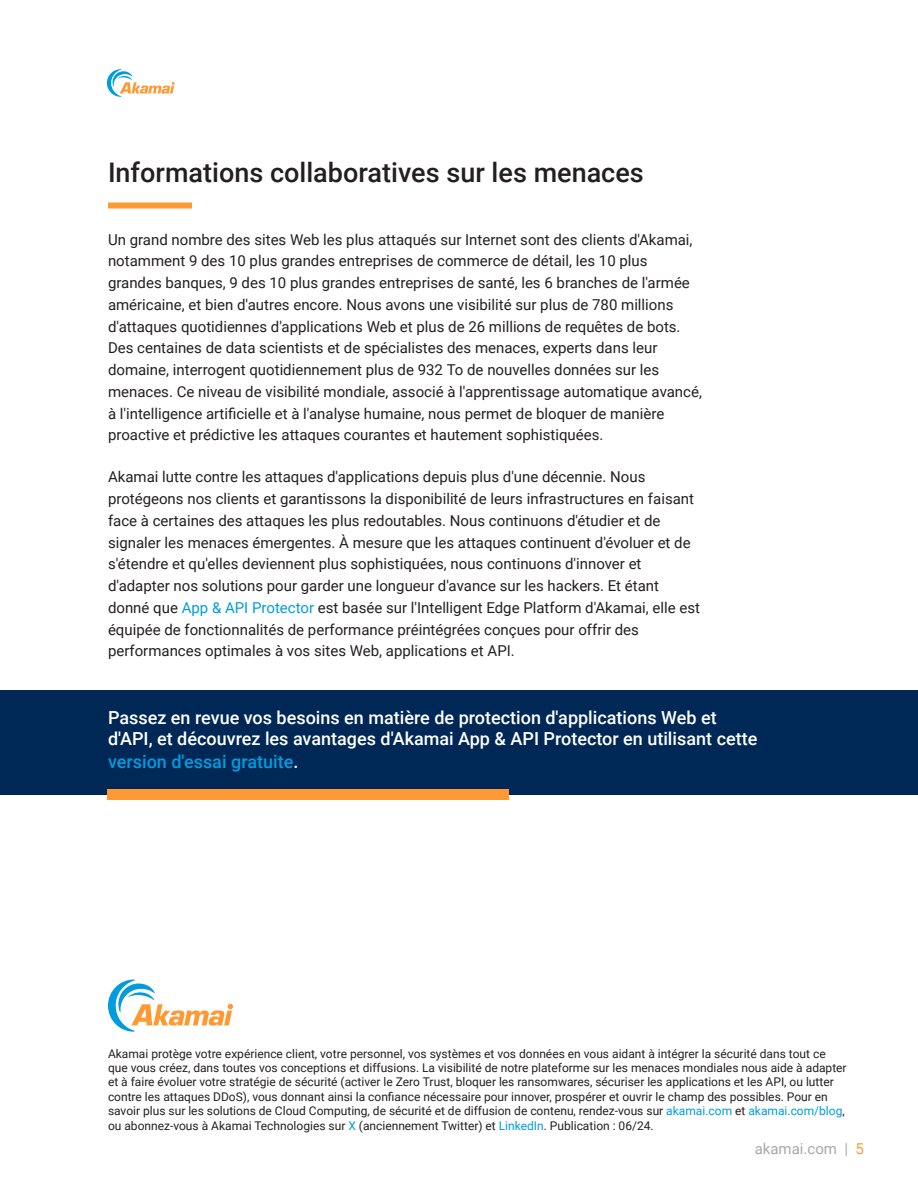
<style>
.page{position:relative;width:918px;height:1188px;background:#fff}
.page>*{position:absolute;margin:0;border:0;box-sizing:border-box;transform-origin:0 0}
.H1_-_Orange_bar{font:500 27px "Roboto";color:#231f20}
.CTA_on_Navy_Blue{font:500 18px/21.6px "Roboto";color:#fff}
.CTA_on_Navy_Blue-2{font:500 18px "Roboto";color:#009cde}
.Body{font:15px/21.8px "Roboto";color:#231f20}
.t1{font:15px "Roboto";color:#a8a8aa}
.t2{font:12px/14.4px "Roboto";color:#231f20}
.s1{color:#009cde}
.s2{color:#fff}
.s3{color:#f93}
</style>
<div class="page">
<svg style="left:107px;top:69px;width:68px;height:28px"></svg>
<svg style="left:108px;top:202px;width:84px;height:6px"></svg>
<svg style="left:108px;top:980px;width:125px;height:52px"></svg>
<div style="left:0;top:690px;width:918px;height:105px;background:#002856"></div>
<div style="left:107px;top:790px;width:401px;height:10px;background:#f93"></div>
<p class="H1_-_Orange_bar" style="left:108px;top:154px;width:537px">Informations collaboratives sur les menaces</p>
<p class="Body" style="left:108px;top:228px;width:595px">Un grand nombre des sites Web les plus attaqués sur Internet sont des clients d'Akamai, notamment 9 des 10 plus grandes entreprises de commerce de détail, les 10 plus grandes banques, 9 des 10 plus grandes entreprises de santé, les 6 branches de l'armée américaine, et bien d'autres encore. Nous avons une visibilité sur plus de 780 millions d'attaques quotidiennes d'applications Web et plus de 26 millions de requêtes de bots.<br>Des centaines de data scientists et de spécialistes des menaces, experts dans leur domaine, interrogent quotidiennement plus de 932 To de nouvelles données sur les menaces. Ce niveau de visibilité mondiale, associé à l'apprentissage automatique avancé, à l'intelligence artificielle et à l'analyse humaine, nous permet de bloquer de manière proactive et prédictive les attaques courantes et hautement sophistiquées.</p>
<p class="Body" style="left:108px;top:465px;width:594px">Akamai lutte contre les attaques d'applications depuis plus d'une décennie. Nous protégeons nos clients et garantissons la disponibilité de leurs infrastructures en faisant face à certaines des attaques les plus redoutables. Nous continuons d'étudier et de signaler les menaces émergentes. À mesure que les attaques continuent d'évoluer et de s'étendre et qu'elles deviennent plus sophistiquées, nous continuons d'innover et d'adapter nos solutions pour garder une longueur d'avance sur les hackers. Et étant donné que <span class="s1">App &amp; API Protector</span> est basée sur l'Intelligent Edge Platform d'Akamai, elle est équipée de fonctionnalités de performance préintégrées conçues pour offrir des performances optimales à vos sites Web, applications et API.</p>
<p class="CTA_on_Navy_Blue" style="left:108px;top:706px;width:651px">Passez en revue vos besoins en matière de protection d'applications Web et d'API, et découvrez les avantages d'Akamai App &amp; API Protector en utilisant cette</p>
<p class="CTA_on_Navy_Blue-2" style="left:108px;top:749px;width:192px">version d'essai gratuite<span class="s2">.</span></p>
<p class="t2" style="left:108px;top:1046px;width:740px">Akamai protège votre expérience client, votre personnel, vos systèmes et vos données en vous aidant à intégrer la sécurité dans tout ce que vous créez, dans toutes vos conceptions et diffusions. La visibilité de notre plateforme sur les menaces mondiales nous aide à adapter et à faire évoluer votre stratégie de sécurité (activer le Zero Trust, bloquer les ransomwares, sécuriser les applications et les API, ou lutter contre les attaques DDoS), vous donnant ainsi la confiance nécessaire pour innover, prospérer et ouvrir le champ des possibles. Pour en savoir plus sur les solutions de Cloud Computing, de sécurité et de diffusion de contenu, rendez-vous sur <span class="s1">akamai.com</span> et <span class="s1">akamai.com/blog</span>, ou abonnez-vous à Akamai Technologies sur <span class="s1">X</span> (anciennement Twitter) et <span class="s1">LinkedIn</span>. Publication : 06/24.</p>
<p class="t1" style="left:755px;top:1139px;width:111px">akamai.com | <span class="s3">5</span></p>
</div>
